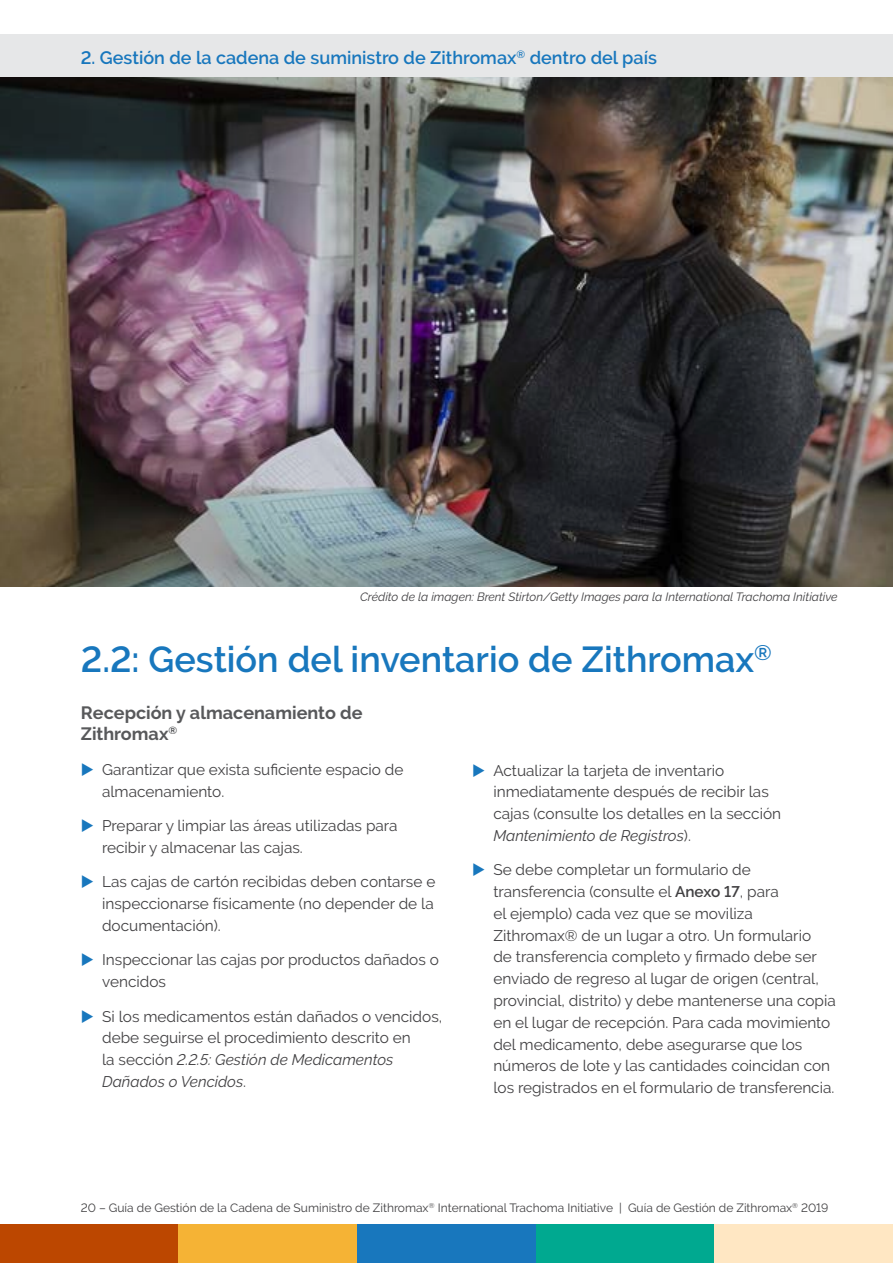
<style>
.page{position:relative;width:893px;height:1263px;background:#fff}
.page>*{position:absolute;margin:0;border:0;box-sizing:border-box;transform-origin:0 0}
.t1{font:600 36px "Raleway";color:#1877bd}
.t2{font:600 18px "Raleway";color:#1877bd}
.t3{font:700 18px/21.8px "Raleway";color:#58595b}
.t4{font:15.3px/21.8px "Raleway";color:#414042}
.t5{font:12px "Raleway";color:#414042}
.t6{font:italic 12px "Raleway";color:#414042}
.t7{font:7.05px "Raleway";color:#414042}
.s1{font-style:italic}
.s2{font-weight:600}
</style>
<div class="page">
<div style="left:357px;top:1225px;width:179px;height:38px;background:#1877bd"></div>
<div style="left:0;top:1225px;width:179px;height:38px;background:#bc4700"></div>
<div style="left:179px;top:1225px;width:178px;height:38px;background:#f5b335"></div>
<div style="left:536px;top:1225px;width:178px;height:38px;background:#00a990"></div>
<div style="left:714px;top:1225px;width:179px;height:38px;background:#ffe7c3"></div>
<img style="left:0;top:77px;width:893px;height:510px">
<div style="left:0;top:34px;width:893px;height:43px;background:#e6e7e8"></div>
<p class="t2" style="left:81px;top:47px;width:578px">2. Gestión de la cadena de suministro de Zithromax<sup>®</sup> dentro del país</p>
<p class="t6" style="left:360px;top:590px;width:479px">Crédito de la imagen: Brent Stirton/Getty Images para la International Trachoma Initiative</p>
<h1 class="t1" style="left:81px;top:638px;width:693px">2.2: Gestión del inventario de Zithromax<sup>®</sup></h1>
<p class="t3" style="left:81px;top:701px;width:283px">Recepción y almacenamiento de<br>Zithromax<sup>®</sup></p>
<p class="t4" style="left:102px;top:758px;width:303px">Garantizar que exista suficiente espacio de almacenamiento.</p>
<p class="t4" style="left:102px;top:815px;width:297px">Preparar y limpiar las áreas utilizadas para recibir y almacenar las cajas.</p>
<p class="t4" style="left:102px;top:871px;width:335px;text-align:justify">Las cajas de cartón recibidas deben contarse e inspeccionarse físicamente (no depender de la documentación).</p>
<p class="t4" style="left:102px;top:949px;width:338px">Inspeccionar las cajas por productos dañados o vencidos</p>
<p class="t4" style="left:102px;top:1005px;width:342px">Si los medicamentos están dañados o vencidos, debe seguirse el procedimiento descrito en<br>la sección <span class="s1">2.2.5: Gestión de Medicamentos Dañados o Vencidos</span>.</p>
<p class="t4" style="left:493px;top:759px;width:289px">Actualizar la tarjeta de inventario inmediatamente después de recibir las cajas (consulte los detalles en la sección <span class="s1">Mantenimiento de Registros</span>).</p>
<p class="t4" style="left:493px;top:859px;width:344px">Se debe completar un formulario de transferencia (consulte el <span class="s2">Anexo 17</span>, para<br>el ejemplo) cada vez que se moviliza Zithromax® de un lugar a otro. Un formulario<br>de transferencia completo y firmado debe ser enviado de regreso al lugar de origen (central, provincial, distrito) y debe mantenerse una copia en el lugar de recepción. Para cada movimiento del medicamento, debe asegurarse que los números de lote y las cantidades coincidan con los registrados en el formulario de transferencia.</p>
<p class="t5" style="left:438px;top:1201px;width:392px">International Trachoma Initiative | Guía de Gestión de Zithromax<sup>®</sup> 2019</p>
<p class="t5" style="left:81px;top:1201px;width:349px">20 – Guía de Gestión de la Cadena de Suministro de Zithromax</p>
<p class="t7" style="left:429px;top:1201px;width:7px">®</p>
</div>
